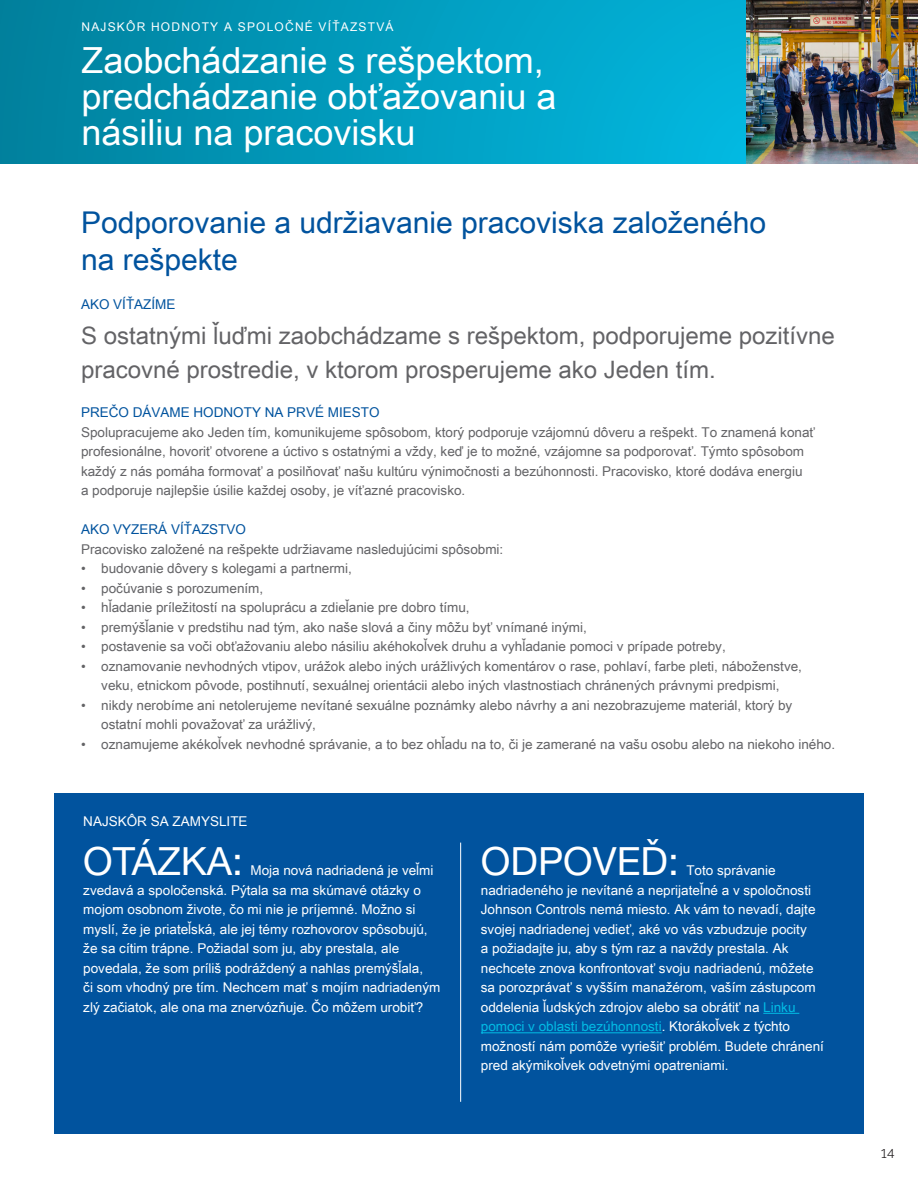
<style>
.page{position:relative;width:918px;height:1188px;background:#fff}
.page>*{position:absolute;margin:0;border:0;box-sizing:border-box;transform-origin:0 0}
.Q___A{font:39px "Helvetica Neue LT Pro";color:#fff}
.Section_Headline{font:36px/36px "Arial Unicode MS";color:#fff}
.Section_Headline_-_B{font:30px/37.5px "Arial Unicode MS";color:#01539e}
.How_We_Win_Body{font:24px/34.5px "Arial Unicode MS";color:#636366}
.Body{font:13.5px/19.5px "Arial Unicode MS";color:#636366}
.Q___A-2{font:13.5px/19.5px "Arial Unicode MS";color:#fff}
.Section_Subhead{font:13.5px "Arial Unicode MS";color:#01539e}
.Section_Subhead-2{font:13.5px "Arial Unicode MS";color:#fff}
.t1{font:13.5px "Maurea Light Lf";color:#231f20}
.Section_Descriptor{font:12px "Arial Unicode MS";letter-spacing:.1em;color:#fff}
.s1{color:#02bce5}
</style>
<div class="page">
<div style="left:54px;top:793px;width:810px;height:341px;background:#01539e"></div>
<div style="left:0;top:0;width:746px;height:163px;background:linear-gradient(to right,#01819d,#02b6dd)"></div>
<hr style="left:763px;top:1013px;width:36px;height:1px;background:#02bce5">
<hr style="left:481px;top:1032px;width:181px;height:1px;background:#02bce5">
<hr style="left:460px;top:843px;width:1px;height:259px;background:#fff">
<img style="left:746px;top:0;width:172px;height:163px">
<p class="Section_Descriptor" style="left:82px;top:18px;width:314px">NAJSKÔR HODNOTY A SPOLOČNÉ VÍŤAZSTVÁ</p>
<p class="Section_Headline" style="left:82px;top:41px;width:476px">Zaobchádzanie s rešpektom, predchádzanie obťažovaniu a násiliu na pracovisku</p>
<p class="Section_Headline_-_B" style="left:81px;top:203px;width:687px">Podporovanie a udržiavanie pracoviska založeného na rešpekte</p>
<p class="Section_Subhead" style="left:81px;top:295px;width:96px">AKO VÍŤAZÍME</p>
<p class="How_We_Win_Body" style="left:81px;top:318px;width:756px">S ostatnými ľuďmi zaobchádzame s rešpektom, podporujeme pozitívne pracovné prostredie, v ktorom prosperujeme ako Jeden tím.</p>
<p class="Section_Subhead" style="left:81px;top:403px;width:300px">PREČO DÁVAME HODNOTY NA PRVÉ MIESTO</p>
<p class="Body" style="left:81px;top:422px;width:736px">Spolupracujeme ako Jeden tím, komunikujeme spôsobom, ktorý podporuje vzájomnú dôveru a rešpekt. To znamená konať profesionálne, hovoriť otvorene a úctivo s ostatnými a vždy, keď je to možné, vzájomne sa podporovať. Týmto spôsobom každý z nás pomáha formovať a posilňovať našu kultúru výnimočnosti a bezúhonnosti. Pracovisko, ktoré dodáva energiu<br>a podporuje najlepšie úsilie každej osoby, je víťazné pracovisko.</p>
<p class="Section_Subhead" style="left:81px;top:520px;width:167px">AKO VYZERÁ VÍŤAZSTVO</p>
<p class="Body" style="left:81px;top:539px;width:424px">Pracovisko založené na rešpekte udržiavame nasledujúcimi spôsobmi:</p>
<p class="Body" style="left:81px;top:559px;width:272px">• budovanie dôvery s kolegami a partnermi,</p>
<p class="Body" style="left:81px;top:578px;width:184px">• počúvanie s porozumením,</p>
<p class="Body" style="left:81px;top:598px;width:390px">• hľadanie príležitostí na spoluprácu a zdieľanie pre dobro tímu,</p>
<p class="Body" style="left:81px;top:617px;width:507px">• premýšľanie v predstihu nad tým, ako naše slová a činy môžu byť vnímané inými,</p>
<p class="Body" style="left:81px;top:637px;width:646px">• postavenie sa voči obťažovaniu alebo násiliu akéhokoľvek druhu a vyhľadanie pomoci v prípade potreby,</p>
<p class="Body" style="left:81px;top:656px;width:723px;text-align:center">• oznamovanie nevhodných vtipov, urážok alebo iných urážlivých komentárov o rase, pohlaví, farbe pleti, náboženstve, veku, etnickom pôvode, postihnutí, sexuálnej orientácii alebo iných vlastnostiach chránených právnymi predpismi,</p>
<p class="Body" style="left:101px;top:695px;width:693px;text-indent:-20px">• nikdy nerobíme ani netolerujeme nevítané sexuálne poznámky alebo návrhy a ani nezobrazujeme materiál, ktorý by ostatní mohli považovať za urážlivý,</p>
<p class="Body" style="left:81px;top:734px;width:756px">• oznamujeme akékoľvek nevhodné správanie, a to bez ohľadu na to, či je zamerané na vašu osobu alebo na niekoho iného.</p>
<p class="Section_Subhead-2" style="left:83px;top:812px;width:166px">NAJSKÔR SA ZAMYSLITE</p>
<p class="Q___A" style="left:83px;top:838px;width:161px">OTÁZKA:</p>
<p class="Q___A-2" style="left:83px;top:861px;width:359px;text-indent:167px">Moja nová nadriadená je veľmi zvedavá a spoločenská. Pýtala sa ma skúmavé otázky o mojom osobnom živote, čo mi nie je príjemné. Možno si myslí, že je priateľská, ale jej témy rozhovorov spôsobujú, že sa cítim trápne. Požiadal som ju, aby prestala, ale povedala, že som príliš podráždený a nahlas premýšľala,<br>či som vhodný pre tím. Nechcem mať s mojím nadriadeným zlý začiatok, ale ona ma znervózňuje. Čo môžem urobiť?</p>
<p class="Q___A" style="left:481px;top:838px;width:199px">ODPOVEĎ:</p>
<p class="Q___A-2" style="left:481px;top:861px;width:345px;text-indent:205px">Toto správanie nadriadeného je nevítané a neprijateľné a v spoločnosti Johnson Controls nemá miesto. Ak vám to nevadí, dajte svojej nadriadenej vedieť, aké vo vás vzbudzuje pocity<br>a požiadajte ju, aby s tým raz a navždy prestala. Ak nechcete znova konfrontovať svoju nadriadenú, môžete sa porozprávať s vyšším manažérom, vaším zástupcom oddelenia ľudských zdrojov alebo sa obrátiť na <span class="s1">Linku pomoci v oblasti bezúhonnosti</span>. Ktorákoľvek z týchto možností nám pomôže vyriešiť problém. Budete chránení pred akýmikoľvek odvetnými opatreniami.</p>
<p class="t1" style="left:881px;top:1145px;width:15px">14</p>
</div>
